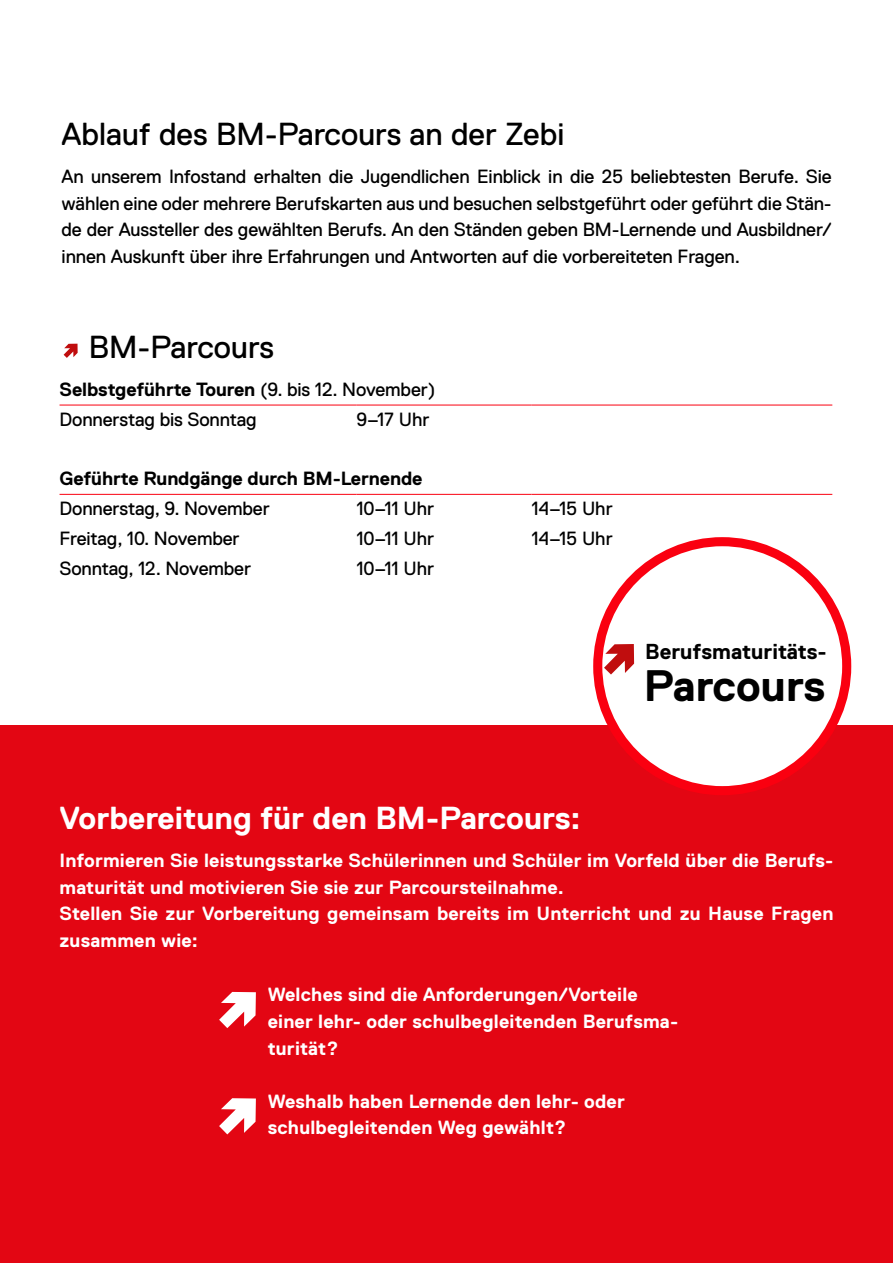
<style>
.page{position:relative;width:893px;height:1263px;background:#fff}
.page>*{position:absolute;margin:0;border:0;box-sizing:border-box;transform-origin:0 0}
.t1{font:700 44.1px "Replica Std";color:#000}
.Titel__2{font:31.8px "Replica";color:#000}
.Titel__2-2{font:700 31.8px "Replica Std";color:#fff}
.t2{font:700 21.6px "Replica Std";color:#000}
.Copytext{font:700 19.05px/26.5px "Replica Std";letter-spacing:.01em;color:#fff}
.Titel__2-3{font:19.05px/26.5px "Replica";letter-spacing:-.005em;color:#000;text-align:justify}
.Copytext-2{font:19.05px "Replica";letter-spacing:-.005em;color:#000}
.Copytext-3{font:700 19.05px "Replica Std";letter-spacing:-.005em;color:#000}
.s1{font-family:"Replica";font-weight:400}
</style>
<div class="page">
<div style="left:0;top:725px;width:893px;height:538px;background:#e30613"></div>
<svg style="left:64px;top:344px;width:14px;height:14px"></svg>
<svg style="left:219px;top:992px;width:37px;height:36px"></svg>
<svg style="left:219px;top:1098px;width:37px;height:36px"></svg>
<div style="left:598px;top:542px;width:249px;height:249px;background:#fff;border-radius:50%"></div>
<div style="left:593px;top:537px;width:258px;height:258px;border:9px solid #fa0010;border-radius:50%"></div>
<svg style="left:604px;top:644px;width:30px;height:30px"></svg>
<hr style="left:60px;top:405px;width:296px;height:1px;background:#fa0010">
<hr style="left:356px;top:405px;width:175px;height:1px;background:#fa0010">
<hr style="left:531px;top:405px;width:301px;height:1px;background:#fa0010">
<hr style="left:60px;top:494px;width:296px;height:1px;background:#fa0010">
<hr style="left:356px;top:494px;width:175px;height:1px;background:#fa0010">
<hr style="left:531px;top:494px;width:301px;height:1px;background:#fa0010">
<p class="Titel__2" style="left:62px;top:116px;width:504px">Ablauf des BM-Parcours an der Zebi</p>
<p class="Titel__2-3" style="left:62px;top:163px;width:772px">An unserem Infostand erhalten die Jugendlichen Einblick in die 25 beliebtesten Berufe. Sie wählen eine oder mehrere Berufskarten aus und besuchen selbstgeführt oder geführt die Stän&shy;de der Aussteller des gewählten Berufs. An den Ständen geben BM-Lernende und Ausbildner/ innen Auskunft über ihre Erfahrungen und Antworten auf die vorbereiteten Fragen.</p>
<p class="Titel__2" style="left:89px;top:329px;width:187px">BM-Parcours</p>
<p class="Copytext-3" style="left:60px;top:379px;width:377px">Selbstgeführte Touren <span class="s1">(9. bis 12. November)</span></p>
<p class="Copytext-2" style="left:60px;top:409px;width:199px">Donnerstag bis Sonntag</p>
<p class="Copytext-2" style="left:356px;top:409px;width:75px">9–17 Uhr</p>
<p class="Copytext-3" style="left:60px;top:468px;width:364px">Geführte Rundgänge durch BM-Lernende</p>
<p class="Copytext-2" style="left:60px;top:498px;width:212px">Donnerstag, 9. November</p>
<p class="Copytext-2" style="left:356px;top:498px;width:79px">10–11 Uhr</p>
<p class="Copytext-2" style="left:531px;top:498px;width:83px">14–15 Uhr</p>
<p class="Copytext-2" style="left:60px;top:528px;width:182px">Freitag, 10. November</p>
<p class="Copytext-2" style="left:356px;top:528px;width:79px">10–11 Uhr</p>
<p class="Copytext-2" style="left:531px;top:528px;width:83px">14–15 Uhr</p>
<p class="Copytext-2" style="left:60px;top:558px;width:193px">Sonntag, 12. November</p>
<p class="Copytext-2" style="left:356px;top:558px;width:79px">10–11 Uhr</p>
<p class="t2" style="left:645px;top:640px;width:183px">Berufsmaturitäts-</p>
<p class="t1" style="left:644px;top:662px;width:183px">Parcours</p>
<p class="Titel__2-2" style="left:60px;top:800px;width:523px">Vorbereitung für den BM-Parcours:</p>
<p class="Copytext" style="left:60px;top:847px;width:775px">Informieren Sie leistungsstarke Schülerinnen und Schüler im Vorfeld über die Berufs&shy;maturität und motivieren Sie sie zur Parcoursteilnahme.</p>
<p class="Copytext" style="left:60px;top:900px;width:775px">Stellen Sie zur Vorbereitung gemeinsam bereits im Unterricht und zu Hause Fragen zusammen wie:</p>
<p class="Copytext" style="left:268px;top:982px;width:412px">Welches sind die Anforderungen/Vorteile einer lehr- oder schulbegleitenden Berufsma&shy;turität?</p>
<p class="Copytext" style="left:268px;top:1088px;width:359px">Weshalb haben Lernende den lehr- oder schulbegleitenden Weg gewählt?</p>
</div>
